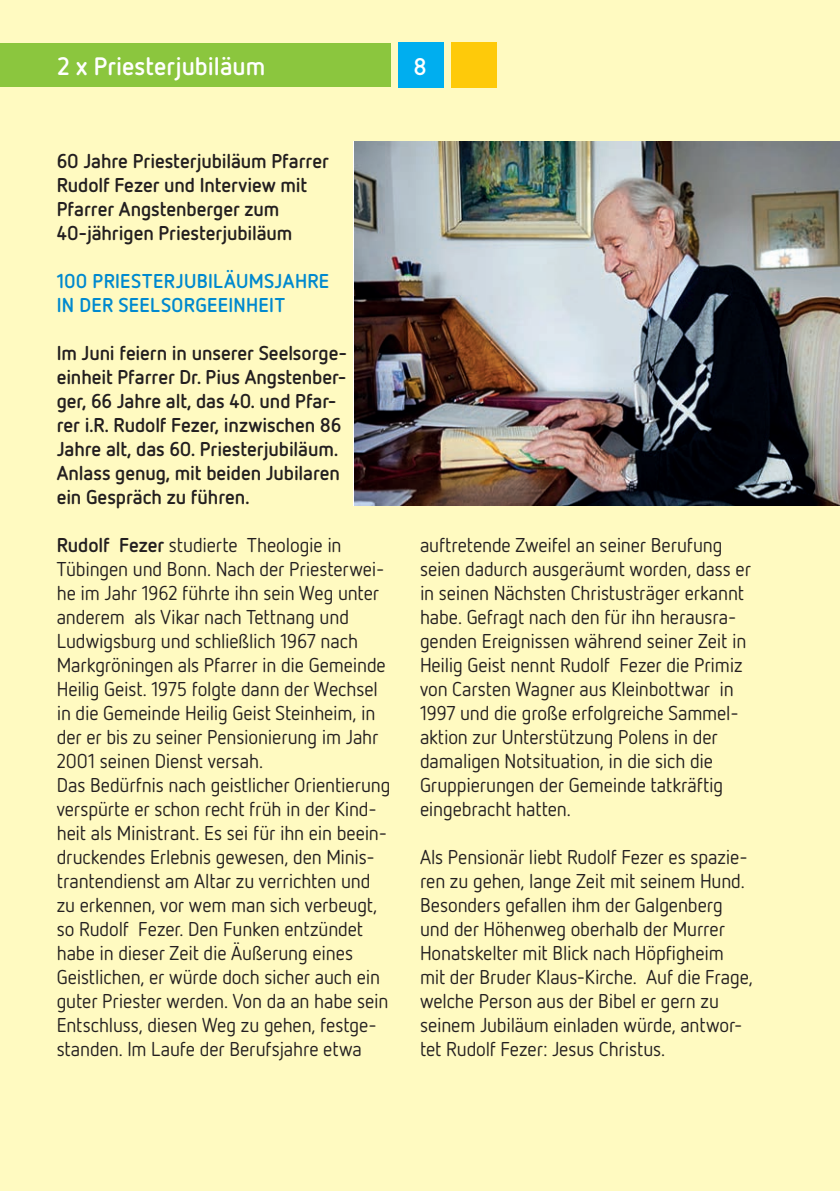
<style>
.page{position:relative;width:840px;height:1191px;background:#fff}
.page>*{position:absolute;margin:0;border:0;box-sizing:border-box;transform-origin:0 0}
.t1{font:700 25.2px "Netto OT";color:#fff}
.t2{font:700 24px "Netto OT";color:#fff}
.t3{font:20px/24px "Netto OT";letter-spacing:-.01em;color:#231f20}
.t4{font:700 20px/24px "Netto OT";letter-spacing:-.005em;color:#231f20}
.t5{font:700 20px/24px "Netto OT";letter-spacing:.02em;color:#0089cf}
.s1{font-weight:700}
</style>
<div class="page">
<div style="left:0;top:0;width:839px;height:1191px;background:#fffac1"></div>
<div style="left:0;top:43px;width:390px;height:44px;background:#8bc63e"></div>
<div style="left:398px;top:43px;width:46px;height:45px;background:#00aeef"></div>
<div style="left:451px;top:43px;width:45px;height:45px;background:#feca0a"></div>
<img style="left:354px;top:141px;width:485px;height:364px">
<p class="t1" style="left:57px;top:50px;width:209px">2 x Priesterjubiläum</p>
<p class="t2" style="left:413px;top:51px;width:15px">8</p>
<p class="t4" style="left:57px;top:148px;width:273px">60 Jahre Priesterjubiläum Pfarrer<br>Rudolf Fezer und Interview mit<br>Pfarrer Angstenberger zum<br>40-jährigen Priesterjubiläum</p>
<p class="t5" style="left:57px;top:268px;width:274px">100 PRIESTERJUBILÄUMSJAHRE<br>IN DER SEELSORGEEINHEIT</p>
<p class="t4" style="left:57px;top:340px;width:292px">Im Juni feiern in unserer Seelsorge&shy;einheit Pfarrer Dr. Pius Angstenber&shy;ger, 66 Jahre alt, das 40. und Pfar&shy;rer i.R. Rudolf Fezer, inzwischen 86<br>Jahre alt, das 60. Priesterjubiläum.<br>Anlass genug, mit beiden Jubilaren ein Gespräch zu führen.</p>
<p class="t3" style="left:57px;top:533px;width:335px"><span class="s1">Rudolf Fezer</span> studierte Theologie in Tübingen und Bonn. Nach der Priesterwei&shy;he im Jahr 1962 führte ihn sein Weg unter anderem als Vikar nach Tettnang und Ludwigsburg und schließlich 1967 nach Markgröningen als Pfarrer in die Gemeinde Heilig Geist. 1975 folgte dann der Wechsel in die Gemeinde Heilig Geist Steinheim, in der er bis zu seiner Pensionierung im Jahr 2001 seinen Dienst versah.<br>Das Bedürfnis nach geistlicher Orientierung verspürte er schon recht früh in der Kind&shy;heit als Ministrant. Es sei für ihn ein beein&shy;druckendes Erlebnis gewesen, den Minis&shy;trantendienst am Altar zu verrichten und zu erkennen, vor wem man sich verbeugt, so Rudolf Fezer. Den Funken entzündet habe in dieser Zeit die Äußerung eines Geistlichen, er würde doch sicher auch ein guter Priester werden. Von da an habe sein Entschluss, diesen Weg zu gehen, festge&shy;standen. Im Laufe der Berufsjahre etwa</p>
<p class="t3" style="left:420px;top:533px;width:332px">auftretende Zweifel an seiner Berufung seien dadurch ausgeräumt worden, dass er in seinen Nächsten Christusträger erkannt habe. Gefragt nach den für ihn herausra&shy;genden Ereignissen während seiner Zeit in Heilig Geist nennt Rudolf Fezer die Primiz von Carsten Wagner aus Kleinbottwar in 1997 und die große erfolgreiche Sammel&shy;aktion zur Unterstützung Polens in der damaligen Notsituation, in die sich die Gruppierungen der Gemeinde tatkräftig eingebracht hatten.</p>
<p class="t3" style="left:420px;top:845px;width:334px">Als Pensionär liebt Rudolf Fezer es spazie&shy;ren zu gehen, lange Zeit mit seinem Hund.<br>Besonders gefallen ihm der Galgenberg und der Höhenweg oberhalb der Murrer Honatskelter mit Blick nach Höpfigheim mit der Bruder Klaus-Kirche. Auf die Frage, welche Person aus der Bibel er gern zu seinem Jubiläum einladen würde, antwor&shy;tet Rudolf Fezer: Jesus Christus.</p>
</div>
